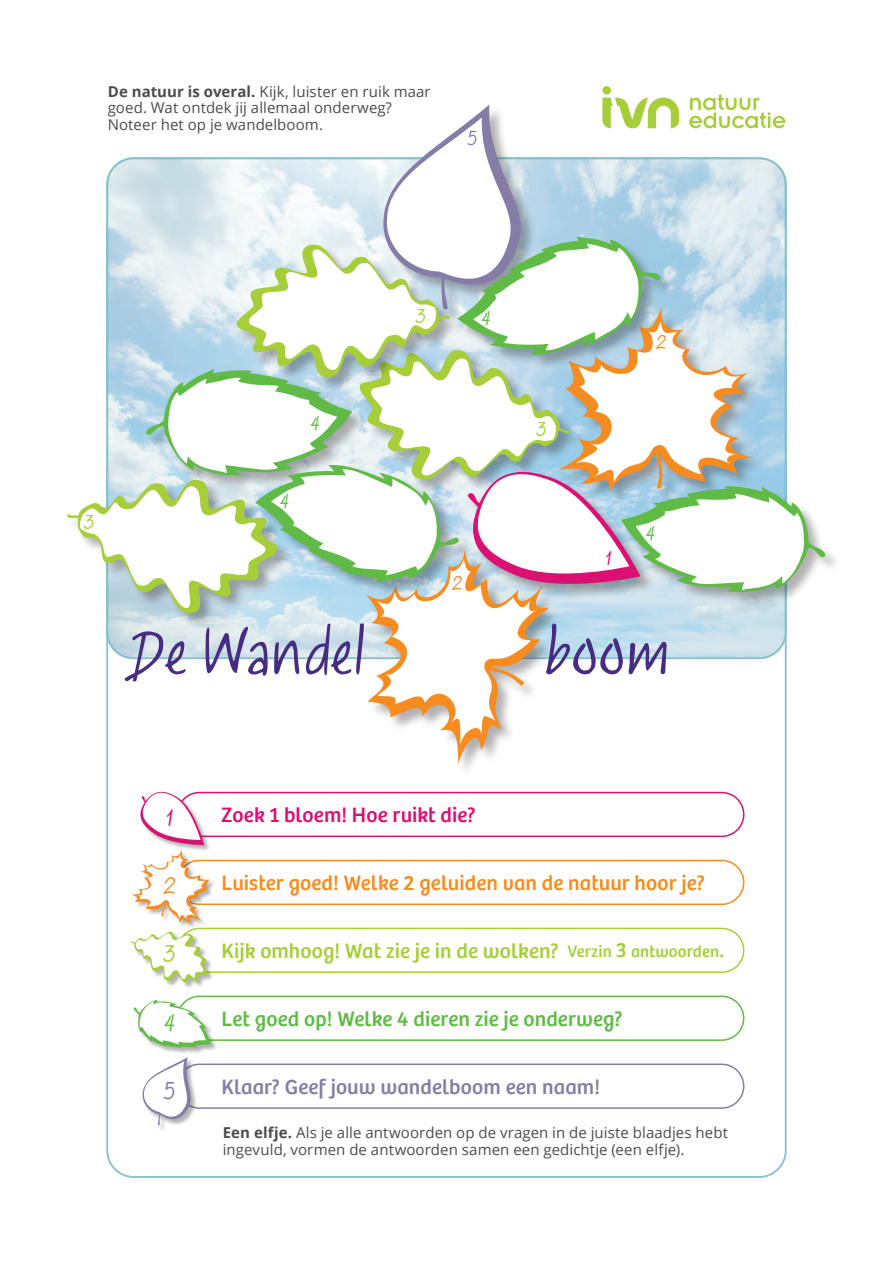
<style>
.page{position:relative;width:893px;height:1263px;background:#fff}
.page>*{position:absolute;margin:0;border:0;box-sizing:border-box;transform-origin:0 0}
.t1{font:61.2px "Laura Claire";color:#462d81}
.IVNDR_93_cijfer{font:24px "Laura Claire";color:#60bb46}
.IVNDR_93_cijfer-2{font:24px "Laura Claire";color:#a6ce39}
.IVNDR_93_cijfer-3{font:24px "Laura Claire";color:#867da7}
.IVNDR_93_cijfer-4{font:24px "Laura Claire";color:#f68c1f}
.IVNDR_93_cijfer-5{font:24px "Laura Claire";color:#db1073}
.IVNDR_93_vraag{font:21.3px "Bree";letter-spacing:.005em;color:#f68c1f}
.IVNDR_93_vraag-2{font:21.3px "Bree";letter-spacing:.005em;color:#60bb46}
.IVNDR_93_vraag-3{font:21.3px "Bree";letter-spacing:.005em;color:#867da7}
.IVNDR_93_vraag-4{font:21.3px "Bree";letter-spacing:.005em;color:#a6ce39}
.IVNDR_93_vraag-5{font:21.3px "Bree";letter-spacing:.01em;color:#db1073}
.IVNDR_93_cijfer-6{font:19.95px "Laura Claire";color:#60bb46}
.IVNDR_93_cijfer-7{font:19.95px "Laura Claire";color:#a6ce39}
.IVNDR_93_cijfer-8{font:19.95px "Laura Claire";color:#f68c1f}
.IVNDR_93_cijfer-9{font:19.95px "Laura Claire";color:#db1073}
.IVNDR_93_cijfer-10{font:19.95px "Laura Claire";color:#867da7}
.IVNDR_93_vraag-6{font:16.8px "Bree";letter-spacing:.005em;color:#a6ce39}
.bodytekst_regular_OP{font:15px/16.5px "Open Sans";letter-spacing:.005em;color:#4b4c4d}
.s1{font-weight:700}
.s2{font-size:21.3px}
</style>
<div class="page">
<div style="left:621px;top:486px;width:219px;height:122px;background:#231f20;opacity:.35"></div>
<div style="left:177px;top:860px;width:567px;height:45px;border:2px solid #f68c1f;border-radius:22px"></div>
<div style="left:131px;top:850px;width:85px;height:80px;background:#231f20;opacity:.35"></div>
<div style="left:177px;top:792px;width:567px;height:45px;border:2px solid #db1073;border-radius:22px"></div>
<svg style="left:130px;top:792px;width:80px;height:131px"></svg>
<div style="left:177px;top:928px;width:567px;height:45px;border:2px solid #a6ce39;border-radius:22px"></div>
<div style="left:131px;top:932px;width:83px;height:57px;background:#231f20;opacity:.35"></div>
<svg style="left:131px;top:930px;width:76px;height:53px"></svg>
<div style="left:177px;top:995px;width:567px;height:46px;border:2px solid #60bb46;border-radius:22px"></div>
<div style="left:134px;top:1000px;width:83px;height:54px;background:#231f20;opacity:.35"></div>
<svg style="left:134px;top:1000px;width:77px;height:48px"></svg>
<div style="left:177px;top:1063px;width:567px;height:46px;border:2px solid #867da7;border-radius:22px"></div>
<div style="left:142px;top:1057px;width:55px;height:75px;background:#231f20;opacity:.35"></div>
<svg style="left:142px;top:1057px;width:53px;height:69px"></svg>
<svg style="left:67px;top:86px;width:759px;height:678px"></svg>
<p class="bodytekst_regular_OP" style="left:108px;top:82px;width:324px"><span class="s1">De natuur is overal.</span> Kijk, luister en ruik maar goed. Wat ontdek jij allemaal onderweg?</p>
<p class="bodytekst_regular_OP" style="left:108px;top:115px;width:217px">Noteer het op je wandelboom.</p>
<p class="IVNDR_93_cijfer-10" style="left:467px;top:127px;width:12px">5</p>
<p class="IVNDR_93_cijfer-7" style="left:84px;top:510px;width:12px">3</p>
<p class="IVNDR_93_cijfer-6" style="left:310px;top:411px;width:12px">4</p>
<p class="IVNDR_93_cijfer-6" style="left:279px;top:489px;width:12px">4</p>
<p class="IVNDR_93_cijfer-7" style="left:415px;top:305px;width:12px">3</p>
<p class="IVNDR_93_cijfer-6" style="left:481px;top:307px;width:12px">4</p>
<p class="IVNDR_93_cijfer-7" style="left:536px;top:418px;width:12px">3</p>
<p class="IVNDR_93_cijfer-8" style="left:452px;top:572px;width:12px">2</p>
<p class="IVNDR_93_cijfer-8" style="left:656px;top:331px;width:12px">2</p>
<p class="IVNDR_93_cijfer-9" style="left:603px;top:547px;width:12px">1</p>
<p class="IVNDR_93_cijfer-6" style="left:645px;top:521px;width:12px">4</p>
<p class="t1" style="left:130px;top:618px;width:237px">De Wandel</p>
<p class="t1" style="left:545px;top:618px;width:127px">boom</p>
<p class="IVNDR_93_cijfer-5" style="left:163px;top:804px;width:14px">1</p>
<p class="IVNDR_93_vraag-5" style="left:222px;top:803px;width:256px">Zoek 1 bloem! Hoe ruikt die?</p>
<p class="IVNDR_93_cijfer-4" style="left:163px;top:872px;width:14px">2</p>
<p class="IVNDR_93_vraag" style="left:222px;top:870px;width:485px">Luister goed! Welke 2 geluiden van de natuur hoor je?</p>
<p class="IVNDR_93_cijfer-2" style="left:163px;top:940px;width:14px">3</p>
<p class="IVNDR_93_vraag-4" style="left:222px;top:938px;width:339px">Kijk omhoog! Wat zie je in de wolken?</p>
<p class="IVNDR_93_vraag-6" style="left:567px;top:941px;width:158px">Verzin <span class="s2">3</span> antwoorden<span class="s2">.</span></p>
<p class="IVNDR_93_cijfer" style="left:163px;top:1009px;width:14px">4</p>
<p class="IVNDR_93_vraag-2" style="left:222px;top:1006px;width:403px">Let goed op! Welke 4 dieren zie je onderweg?</p>
<p class="IVNDR_93_cijfer-3" style="left:163px;top:1077px;width:14px">5</p>
<p class="IVNDR_93_vraag-3" style="left:222px;top:1074px;width:380px">Klaar? Geef jouw wandelboom een naam!</p>
<p class="bodytekst_regular_OP" style="left:223px;top:1124px;width:507px"><span class="s1">Een elfje.</span> Als je alle antwoorden op de vragen in de juiste blaadjes hebt ingevuld, vormen de antwoorden samen een gedichtje (een elfje).</p>
</div>
